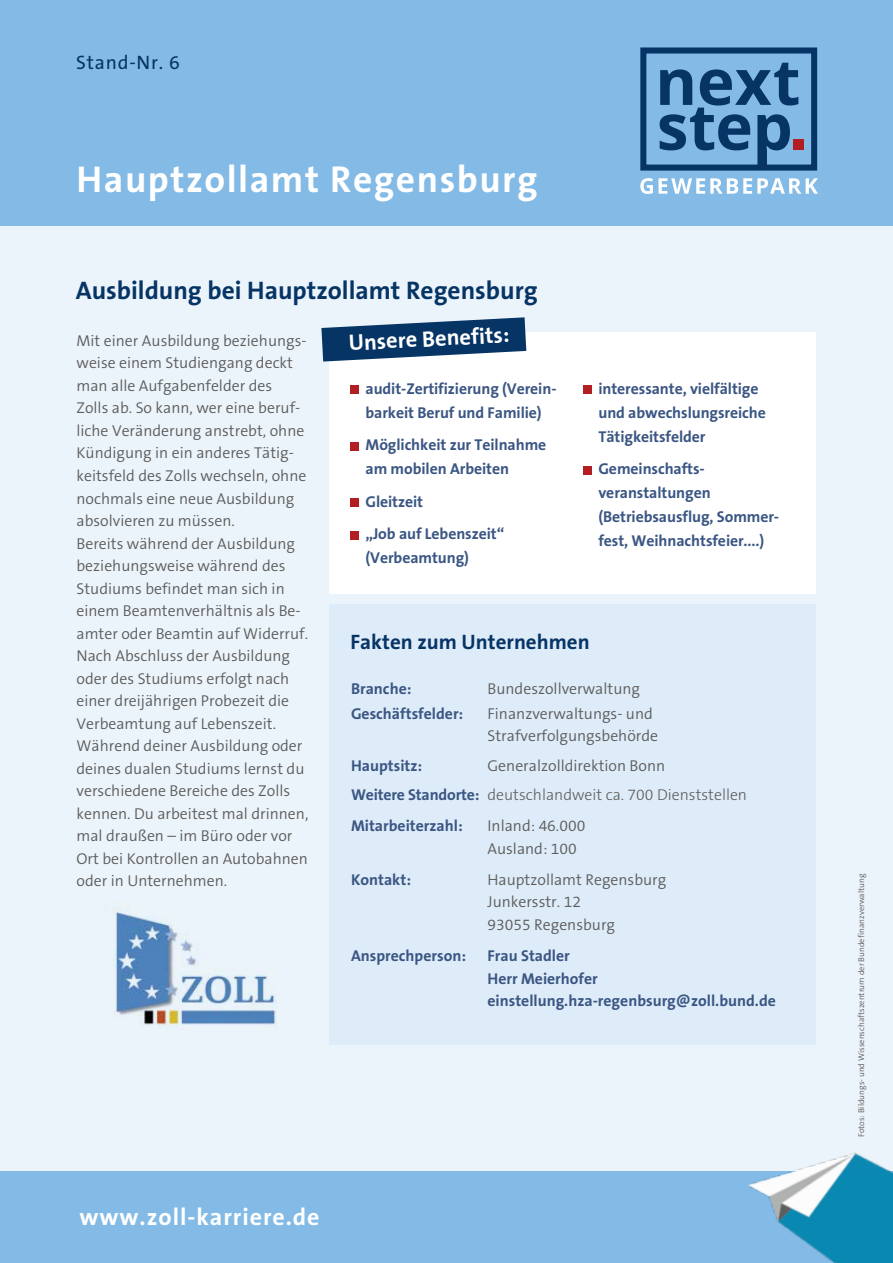
<style>
.page{position:relative;width:893px;height:1263px;background:#fff}
.page>*{position:absolute;margin:0;border:0;box-sizing:border-box;transform-origin:0 0}
.t1{font:700 37.5px "The Sans B7";letter-spacing:.04em;color:#fff}
.t2{font:700 25.5px "The Sans B7";color:#063465}
.t3{font:700 24px "The Sans B7";letter-spacing:.04em;color:#fff}
.t4{font:700 22.5px "The Sans B7";color:#fff}
.t5{font:700 21px "The Sans B7";color:#063465}
.t6{font:19.5px "The Sans B5 Plain";letter-spacing:.04em;color:#063465}
.t7{font:300 15.75px/22.5px "The Sans B4";color:#5d5d5c}
.t8{font:700 15.75px/24px "The Sans B7";letter-spacing:-.005em;color:#3a5683}
.t9{font:300 15.75px "The Sans B3";color:#5d5d5c}
.t10{font:300 8.4px "The Sans B4";color:#5d5d5c}
.s1{font-family:"The Sans B7";font-weight:700;color:#3a5683}
</style>
<div class="page">
<div style="left:0;top:224px;width:893px;height:951px;background:#ecf4fb"></div>
<div style="left:330px;top:332px;width:486px;height:261px;background:#fff"></div>
<div style="left:330px;top:604px;width:486px;height:441px;background:#deebf8"></div>
<div style="left:350px;top:385px;width:9px;height:9px;background:#b21f23"></div>
<div style="left:350px;top:442px;width:9px;height:8px;background:#b21f23"></div>
<div style="left:350px;top:498px;width:9px;height:9px;background:#b21f23"></div>
<div style="left:350px;top:531px;width:9px;height:8px;background:#b21f23"></div>
<div style="left:583px;top:385px;width:9px;height:9px;background:#b21f23"></div>
<div style="left:583px;top:466px;width:9px;height:8px;background:#b21f23"></div>
<svg style="left:321px;top:317px;width:205px;height:45px"></svg>
<div style="left:0;top:0;width:893px;height:225px;background:#83bbe6"></div>
<div style="left:0;top:1171px;width:893px;height:92px;background:#83bbe6"></div>
<div style="left:640px;top:47px;width:177px;height:124px;border:6px solid #063465"></div>
<svg style="left:660px;top:63px;width:138px;height:102px"></svg>
<div style="left:793px;top:139px;width:10px;height:11px;background:#b21f23"></div>
<svg style="left:640px;top:178px;width:178px;height:16px"></svg>
<img style="left:748px;top:1152px;width:145px;height:111px">
<img style="left:114px;top:908px;width:163px;height:120px">
<p class="t6" style="left:76px;top:52px;width:105px">Stand-Nr. 6</p>
<h1 class="t1" style="left:77px;top:160px;width:463px">Hauptzollamt Regensburg</h1>
<h2 class="t2" style="left:76px;top:277px;width:463px">Ausbildung bei Hauptzollamt Regensburg</h2>
<p class="t7" style="left:77px;top:330px;width:233px">Mit einer Ausbildung beziehungs&shy;weise einem Studiengang deckt man alle Aufgabenfelder des<br>Zolls ab. So kann, wer eine beruf&shy;liche Veränderung anstrebt, ohne<br>Kündigung in ein anderes Tätig&shy;keitsfeld des Zolls wechseln, ohne nochmals eine neue Ausbildung absolvieren zu müssen.<br>Bereits während der Ausbildung beziehungsweise während des<br>Studiums befindet man sich in einem Beamtenverhältnis als Be&shy;amter oder Beamtin auf Widerruf.<br>Nach Abschluss der Ausbildung oder des Studiums erfolgt nach einer dreijährigen Probezeit die<br>Verbeamtung auf Lebenszeit.<br>Während deiner Ausbildung oder deines dualen Studiums lernst du verschiedene Bereiche des Zolls kennen. Du arbeitest mal drinnen, mal draußen – im Büro oder vor<br>Ort bei Kontrollen an Autobahnen oder in Unternehmen.</p>
<h3 class="t4" style="left:348px;top:331px;width:162px;rotate:-3deg">Unsere Benefits:</h3>
<p class="t8" style="left:365px;top:377px;width:193px">audit-Zertifizierung (Verein&shy;barkeit Beruf und Familie)</p>
<p class="t8" style="left:365px;top:434px;width:182px">Möglichkeit zur Teilnahme am mobilen Arbeiten</p>
<p class="t8" style="left:365px;top:486px;width:140px;line-height:32.5px">Gleitzeit<br>„Job auf Lebenszeit“</p>
<p class="t8" style="left:365px;top:547px;width:105px">(Verbeamtung)</p>
<p class="t8" style="left:598px;top:377px;width:169px">interessante, vielfältige und abwechslungsreiche<br>Tätigkeitsfelder</p>
<p class="t8" style="left:598px;top:458px;width:182px">Gemeinschafts&shy;veranstaltungen (Betriebsausflug, Sommer&shy;fest, Weihnachtsfeier....)</p>
<h3 class="t5" style="left:350px;top:631px;width:241px">Fakten zum Unternehmen</h3>
<p class="t8" style="left:351px;top:678px;width:62px">Branche:</p>
<p class="t7" style="left:487px;top:679px;width:154px">Bundeszollverwaltung</p>
<p class="t8" style="left:351px;top:702px;width:114px">Geschäftsfelder:</p>
<p class="t7" style="left:487px;top:703px;width:172px">Finanzverwaltungs- und<br>Strafverfolgungsbehörde</p>
<p class="t8" style="left:351px;top:754px;width:73px">Hauptsitz:</p>
<p class="t7" style="left:487px;top:755px;width:179px">Generalzolldirektion Bonn</p>
<p class="t9" style="left:351px;top:787px;width:398px"><span class="s1">Weitere Standorte:</span> deutschlandweit ca. 700 Dienststellen</p>
<p class="t8" style="left:351px;top:815px;width:113px">Mitarbeiterzahl:</p>
<p class="t7" style="left:487px;top:816px;width:99px">Inland: 46.000<br>Ausland: 100</p>
<p class="t8" style="left:351px;top:868px;width:62px">Kontakt:</p>
<p class="t7" style="left:487px;top:869px;width:180px">Hauptzollamt Regensburg<br>Junkersstr. 12<br>93055 Regensburg</p>
<p class="t8" style="left:351px;top:944px;width:117px">Ansprechperson:</p>
<p class="t8" style="left:487px;top:945px;width:290px;line-height:22.5px">Frau Stadler<br>Herr Meierhofer einstellung.hza-regenbsurg@zoll.bund.de</p>
<h3 class="t3" style="left:79px;top:1205px;width:242px">www.zoll-karriere.de</h3>
<p class="t10" style="left:857px;top:1137px;width:265px;rotate:-90deg">Fotos: Bildungs- und Wissenschaftszentrum der Bundefinanzverwaltung</p>
</div>
